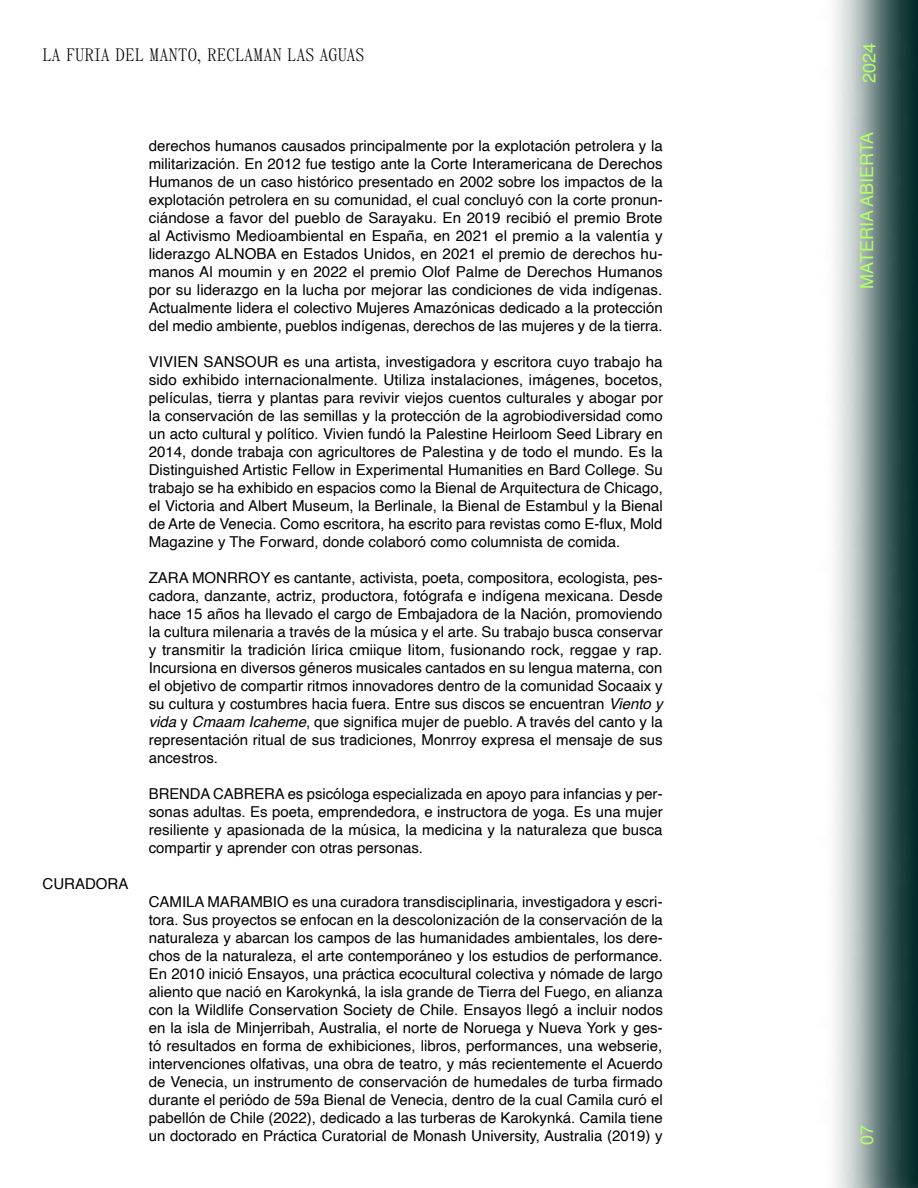
<style>
.page{position:relative;width:918px;height:1188px;background:#fff}
.page>*{position:absolute;margin:0;border:0;box-sizing:border-box;transform-origin:0 0}
.t1{font:18px "Panama";color:#000}
.t2{font:18px "Helvetica";color:#b3ff67}
.t3{font:15px/18px "Helvetica";color:#000;text-align:justify}
.s1{font-style:italic}
</style>
<div class="page">
<img style="left:835px;top:0;width:83px;height:1188px">
<p class="t1" style="left:43px;top:44px;width:323px">LA FURIA DEL MANTO, RECLAMAN LAS AGUAS</p>
<p class="t3" style="left:43px;top:875px;width:87px">CURADORA</p>
<p class="t3" style="left:149px;top:137px;width:515px">derechos humanos causados principalmente por la explotación petrolera y la militarización. En 2012 fue testigo ante la Corte Interamericana de Derechos Humanos de un caso histórico presentado en 2002 sobre los impactos de la explotación petrolera en su comunidad, el cual concluyó con la corte pronun&shy;ciándose a favor del pueblo de Sarayaku. En 2019 recibió el premio Brote al Activismo Medioambiental en España, en 2021 el premio a la valentía y liderazgo ALNOBA en Estados Unidos, en 2021 el premio de derechos hu&shy;manos Al moumin y en 2022 el premio Olof Palme de Derechos Humanos por su liderazgo en la lucha por mejorar las condiciones de vida indígenas.<br>Actualmente lidera el colectivo Mujeres Amazónicas dedicado a la protección del medio ambiente, pueblos indígenas, derechos de las mujeres y de la tierra.</p>
<p class="t3" style="left:149px;top:353px;width:516px">VIVIEN SANSOUR es una artista, investigadora y escritora cuyo trabajo ha sido exhibido internacionalmente. Utiliza instalaciones, imágenes, bocetos, películas, tierra y plantas para revivir viejos cuentos culturales y abogar por la conservación de las semillas y la protección de la agrobiodiversidad como un acto cultural y político. Vivien fundó la Palestine Heirloom Seed Library en 2014, donde trabaja con agricultores de Palestina y de todo el mundo. Es la Distinguished Artistic Fellow in Experimental Humanities en Bard College. Su trabajo se ha exhibido en espacios como la Bienal de Arquitectura de Chicago, el Victoria and Albert Museum, la Berlinale, la Bienal de Estambul y la Bienal de Arte de Venecia. Como escritora, ha escrito para revistas como E-flux, Mold Magazine y The Forward, donde colaboró como columnista de comida.</p>
<p class="t3" style="left:149px;top:569px;width:516px">ZARA MONRROY es cantante, activista, poeta, compositora, ecologista, pes&shy;cadora, danzante, actriz, productora, fotógrafa e indígena mexicana. Desde hace 15 años ha llevado el cargo de Embajadora de la Nación, promoviendo la cultura milenaria a través de la música y el arte. Su trabajo busca conservar y transmitir la tradición lírica cmiique Iitom, fusionando rock, reggae y rap.<br>Incursiona en diversos géneros musicales cantados en su lengua materna, con el objetivo de compartir ritmos innovadores dentro de la comunidad Socaaix y su cultura y costumbres hacia fuera. Entre sus discos se encuentran <span class="s1">Viento y vida</span> y <span class="s1">Cmaam Icaheme</span>, que significa mujer de pueblo. A través del canto y la representación ritual de sus tradiciones, Monrroy expresa el mensaje de sus ancestros.</p>
<p class="t3" style="left:149px;top:785px;width:515px">BRENDA CABRERA es psicóloga especializada en apoyo para infancias y per&shy;sonas adultas. Es poeta, emprendedora, e instructora de yoga. Es una mujer resiliente y apasionada de la música, la medicina y la naturaleza que busca compartir y aprender con otras personas.</p>
<p class="t3" style="left:149px;top:893px;width:516px">CAMILA MARAMBIO es una curadora transdisciplinaria, investigadora y escri&shy;tora. Sus proyectos se enfocan en la descolonización de la conservación de la naturaleza y abarcan los campos de las humanidades ambientales, los dere&shy;chos de la naturaleza, el arte contemporáneo y los estudios de performance.<br>En 2010 inició Ensayos, una práctica ecocultural colectiva y nómade de largo aliento que nació en Karokynká, la isla grande de Tierra del Fuego, en alianza con la Wildlife Conservation Society de Chile. Ensayos llegó a incluir nodos en la isla de Minjerribah, Australia, el norte de Noruega y Nueva York y ges&shy;tó resultados en forma de exhibiciones, libros, performances, una webserie, intervenciones olfativas, una obra de teatro, y más recientemente el Acuerdo de Venecia, un instrumento de conservación de humedales de turba firmado durante el periódo de 59a Bienal de Venecia, dentro de la cual Camila curó el pabellón de Chile (2022), dedicado a las turberas de Karokynká. Camila tiene un doctorado en Práctica Curatorial de Monash University, Australia (2019) y</p>
<p class="t2" style="left:855px;top:83px;width:42px;rotate:-90deg">2024</p>
<p class="t2" style="left:853px;top:289px;width:159px;rotate:-90deg">MATERIA ABIERTA</p>
<p class="t2" style="left:853px;top:1145px;width:22px;rotate:-90deg">07</p>
</div>
